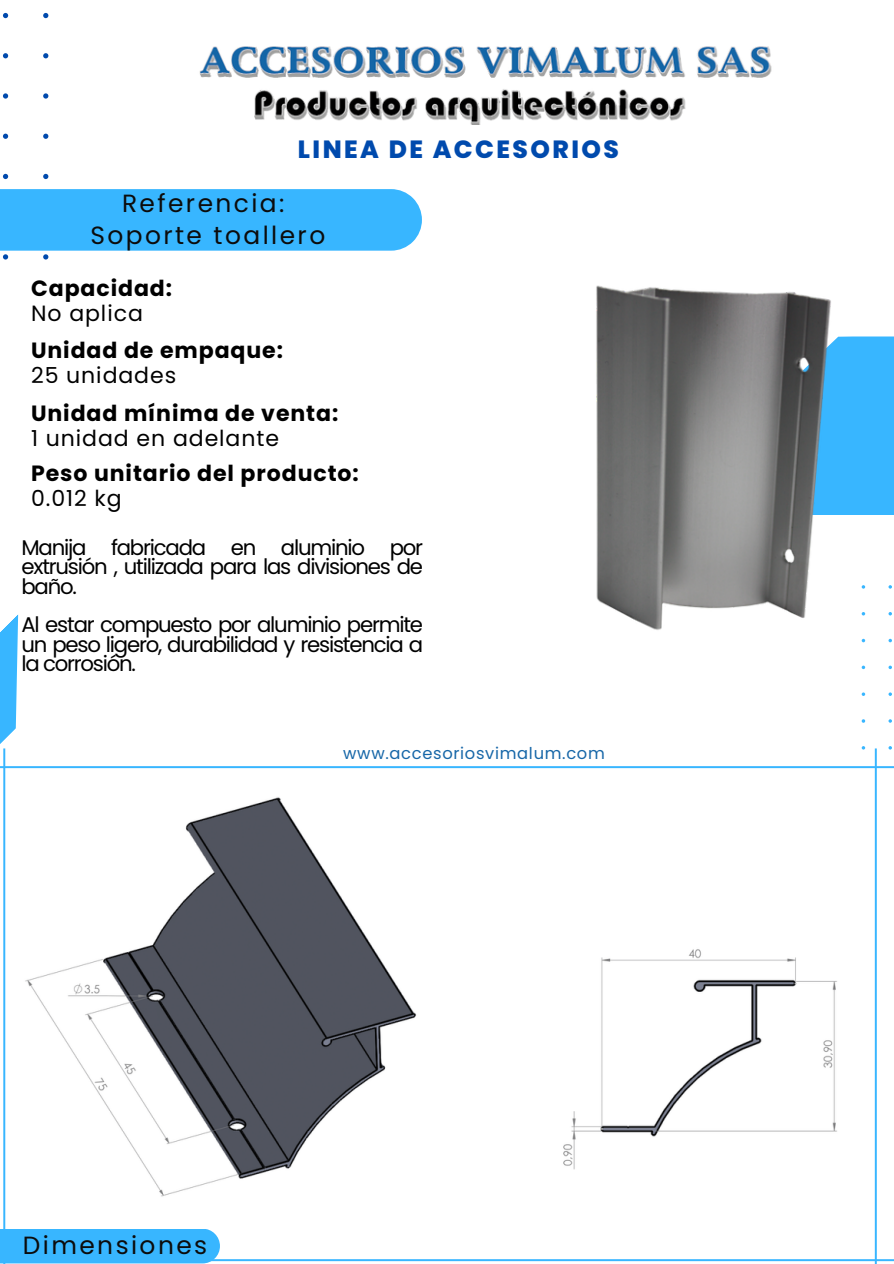
<style>
.page{position:relative;width:894px;height:1264px;background:#fff}
.page>*{position:absolute;margin:0;border:0;box-sizing:border-box;transform-origin:0 0}
.t1{font:24.9px "Poppins";letter-spacing:.1em;color:#0c0c0c}
.t2{font:800 24.9px "Poppins";letter-spacing:.1em;color:#004aad}
.t3{font:700 22.05px "Poppins";letter-spacing:.04em;color:#000}
.t4{font:22.05px "Poppins";letter-spacing:.04em;color:#000}
.t5{font:21.3px/19.4px "Poppins";letter-spacing:-.055em;color:#000;text-align:justify}
.t6{font:16.35px "Poppins";letter-spacing:.04em;color:#1767a8}
</style>
<div class="page">
<div style="left:650px;top:336px;width:243px;height:179px;background:#38b6ff"></div>
<svg style="left:3px;top:13px;width:5px;height:5px"></svg>
<svg style="left:43px;top:13px;width:5px;height:5px"></svg>
<svg style="left:3px;top:53px;width:5px;height:5px"></svg>
<svg style="left:43px;top:53px;width:5px;height:5px"></svg>
<svg style="left:3px;top:93px;width:5px;height:6px"></svg>
<svg style="left:43px;top:93px;width:5px;height:6px"></svg>
<svg style="left:3px;top:134px;width:5px;height:5px"></svg>
<svg style="left:43px;top:134px;width:5px;height:5px"></svg>
<svg style="left:3px;top:174px;width:5px;height:5px"></svg>
<svg style="left:43px;top:174px;width:5px;height:5px"></svg>
<svg style="left:3px;top:254px;width:5px;height:5px"></svg>
<svg style="left:43px;top:254px;width:5px;height:5px"></svg>
<svg style="left:18px;top:748px;width:875px;height:515px"></svg>
<svg style="left:0;top:615px;width:18px;height:613px"></svg>
<div style="left:0;top:189px;width:422px;height:62px;background:#38b6ff"></div>
<img style="left:199px;top:46px;width:573px;height:79px">
<div style="left:0;top:1228px;width:220px;height:35px;background:#38b6ff"></div>
<img style="left:17px;top:778px;width:844px;height:426px">
<img style="left:596px;top:285px;width:270px;height:382px">
<p class="t2" style="left:298px;top:132px;width:322px">LINEA DE ACCESORIOS</p>
<p class="t1" style="left:122px;top:186px;width:164px">Referencia:</p>
<p class="t1" style="left:90px;top:218px;width:236px">Soporte toallero</p>
<p class="t3" style="left:31px;top:273px;width:142px">Capacidad:</p>
<p class="t4" style="left:31px;top:298px;width:113px">No aplica</p>
<p class="t3" style="left:31px;top:335px;width:253px">Unidad de empaque:</p>
<p class="t4" style="left:31px;top:360px;width:147px">25 unidades</p>
<p class="t3" style="left:31px;top:397px;width:309px">Unidad mínima de venta:</p>
<p class="t4" style="left:31px;top:422px;width:249px">1 unidad en adelante</p>
<p class="t3" style="left:31px;top:458px;width:329px">Peso unitario del producto:</p>
<p class="t4" style="left:31px;top:483px;width:92px">0.012 kg</p>
<p class="t5" style="left:21px;top:538px;width:403px">Manija fabricada en aluminio por extrusión , utilizada para las divisiones de baño.</p>
<p class="t5" style="left:21px;top:615px;width:403px">Al estar compuesto por aluminio permite un peso ligero, durabilidad y resistencia a la corrosión.</p>
<p class="t6" style="left:343px;top:741px;width:263px">www.accesoriosvimalum.com</p>
<p class="t1" style="left:23px;top:1227px;width:186px">Dimensiones</p>
</div>
